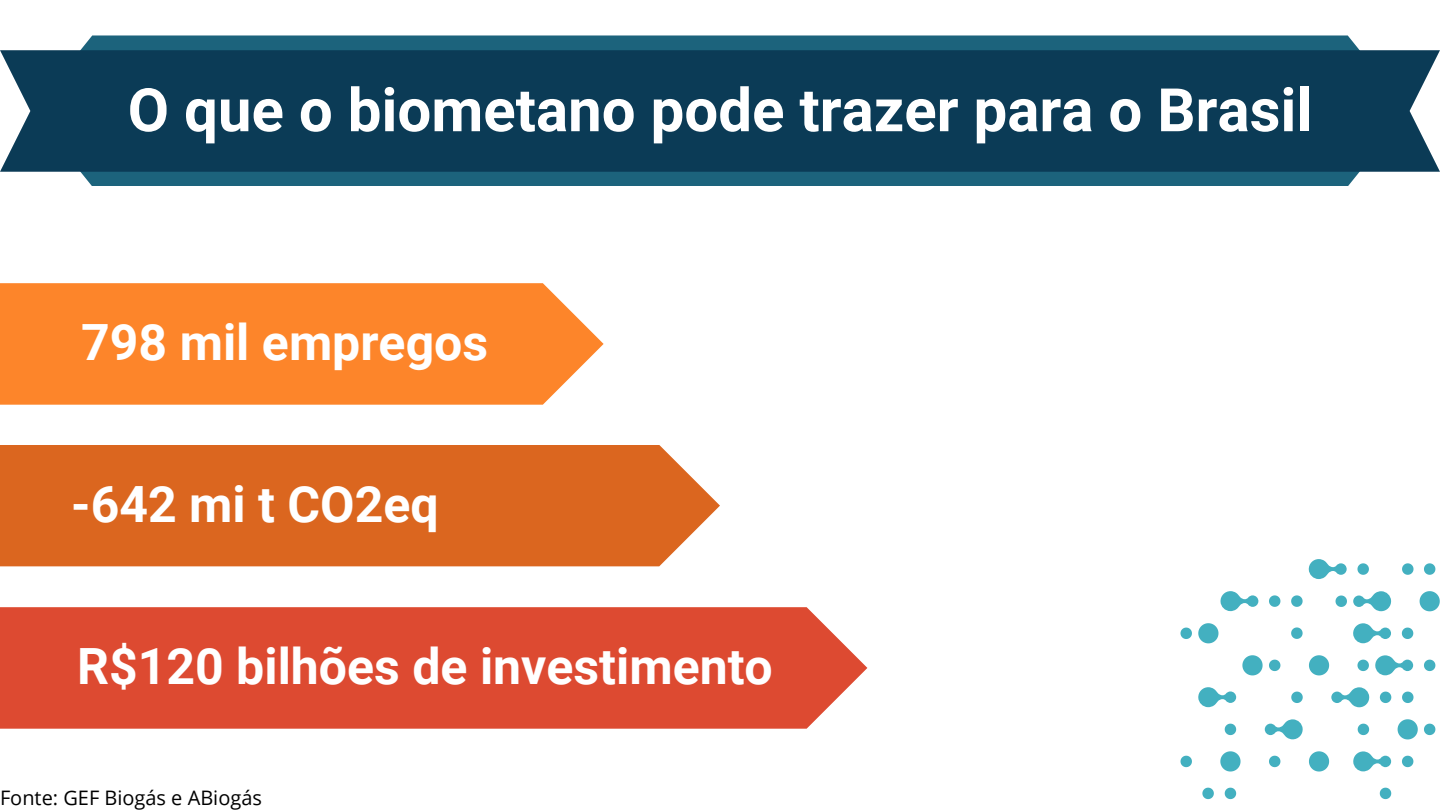
<style>
.page{position:relative;width:1440px;height:810px;background:#fff}
.page>*{position:absolute;margin:0;border:0;box-sizing:border-box;transform-origin:0 0}
.t1{font:700 60px "Roboto";color:#fff}
.t2{font:700 50px "Roboto";color:#fff}
.t3{font:20px "Open Sans";color:#000}
</style>
<div class="page">
<div style="left:80px;top:35px;width:1280px;height:151px;background:#1c637c"></div>
<div style="left:0;top:50px;width:1440px;height:122px;background:#0b3b56"></div>
<div style="left:0;top:283px;width:604px;height:122px;background:#fd852a"></div>
<div style="left:0;top:445px;width:720px;height:121px;background:#db661f"></div>
<div style="left:0;top:607px;width:867px;height:122px;background:#dd4a31"></div>
<svg style="left:1375px;top:655px;width:38px;height:20px"></svg>
<svg style="left:1198px;top:687px;width:38px;height:20px"></svg>
<svg style="left:1269px;top:595px;width:11px;height:12px"></svg>
<svg style="left:1291px;top:595px;width:12px;height:12px"></svg>
<svg style="left:1181px;top:628px;width:11px;height:11px"></svg>
<svg style="left:1181px;top:756px;width:11px;height:11px"></svg>
<svg style="left:1357px;top:660px;width:12px;height:11px"></svg>
<svg style="left:1424px;top:660px;width:11px;height:11px"></svg>
<svg style="left:1269px;top:660px;width:11px;height:11px"></svg>
<svg style="left:1353px;top:623px;width:38px;height:20px"></svg>
<svg style="left:1402px;top:628px;width:11px;height:11px"></svg>
<svg style="left:1309px;top:559px;width:38px;height:20px"></svg>
<svg style="left:1220px;top:591px;width:39px;height:20px"></svg>
<svg style="left:1357px;top:563px;width:12px;height:12px"></svg>
<svg style="left:1202px;top:788px;width:12px;height:11px"></svg>
<svg style="left:1225px;top:788px;width:11px;height:11px"></svg>
<svg style="left:1380px;top:788px;width:11px;height:11px"></svg>
<svg style="left:1402px;top:563px;width:12px;height:12px"></svg>
<svg style="left:1424px;top:563px;width:11px;height:12px"></svg>
<svg style="left:1353px;top:591px;width:38px;height:20px"></svg>
<svg style="left:1336px;top:596px;width:11px;height:11px"></svg>
<svg style="left:1291px;top:627px;width:12px;height:12px"></svg>
<svg style="left:1309px;top:655px;width:20px;height:20px"></svg>
<svg style="left:1242px;top:655px;width:21px;height:20px"></svg>
<svg style="left:1198px;top:623px;width:20px;height:20px"></svg>
<svg style="left:1353px;top:751px;width:38px;height:20px"></svg>
<svg style="left:1269px;top:756px;width:11px;height:11px"></svg>
<svg style="left:1402px;top:756px;width:11px;height:11px"></svg>
<svg style="left:1309px;top:751px;width:20px;height:21px"></svg>
<svg style="left:1220px;top:751px;width:21px;height:21px"></svg>
<svg style="left:1265px;top:719px;width:38px;height:20px"></svg>
<svg style="left:1225px;top:724px;width:11px;height:11px"></svg>
<svg style="left:1358px;top:724px;width:11px;height:11px"></svg>
<svg style="left:1424px;top:724px;width:11px;height:11px"></svg>
<svg style="left:1398px;top:719px;width:20px;height:20px"></svg>
<svg style="left:1331px;top:687px;width:39px;height:20px"></svg>
<svg style="left:1291px;top:692px;width:12px;height:11px"></svg>
<svg style="left:1380px;top:692px;width:11px;height:11px"></svg>
<svg style="left:1402px;top:692px;width:12px;height:11px"></svg>
<svg style="left:1420px;top:591px;width:20px;height:20px"></svg>
<p class="t1" style="left:128px;top:76px;width:1186px">O que o biometano pode trazer para o Brasil</p>
<p class="t2" style="left:81px;top:314px;width:408px">798 mil empregos</p>
<p class="t2" style="left:71px;top:476px;width:369px">-642 mi t CO2eq</p>
<p class="t2" style="left:77px;top:638px;width:697px">R$120 bilhões de investimento</p>
<p class="t3" style="left:0;top:784px;width:263px">Fonte: GEF Biogás e ABiogás</p>
</div>
